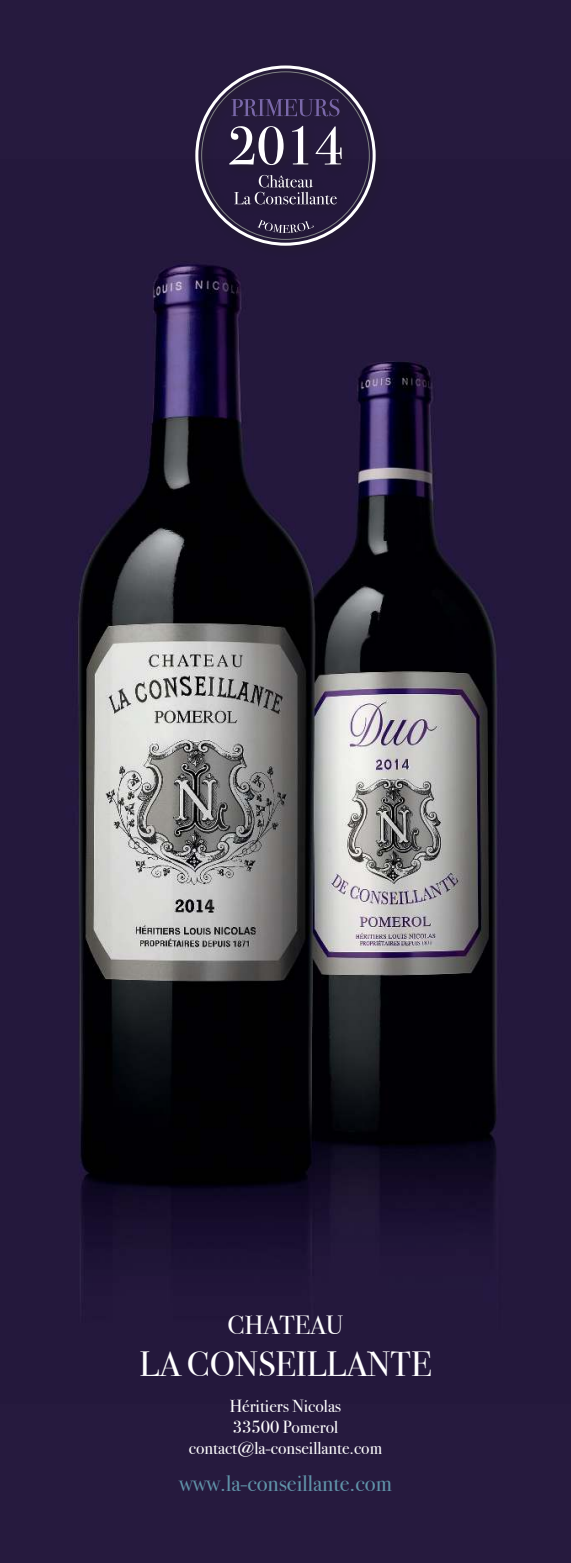
<style>
.page{position:relative;width:571px;height:1563px;background:#fff}
.page>*{position:absolute;margin:0;border:0;box-sizing:border-box;transform-origin:0 0}
.t1{font:35px "Bodoni Svty Two ITCTT";color:#fff}
.t2{font:26.25px "Bodoni Svty Two ITCTT";color:#fff}
.t3{font:22.75px "Bodoni Svty Two OSITCTT";color:#6093a8}
.t4{font:17.5px/21px "Bodoni Svty Two ITCTT";color:#fff;text-align:center}
</style>
<div class="page">
<img style="left:0;top:0;width:570px;height:1563px">
<div style="left:189px;top:59px;width:199px;height:199px;background:#231f20;opacity:.5"></div>
<svg style="left:229px;top:126px;width:54px;height:39px"></svg>
<svg style="left:292px;top:126px;width:16px;height:38px"></svg>
<svg style="left:315px;top:126px;width:26px;height:39px"></svg>
<svg style="left:231px;top:99px;width:108px;height:17px;background:#3f315b"></svg>
<svg style="left:234px;top:175px;width:102px;height:29px;background:#433a56"></svg>
<svg style="left:257px;top:220px;width:56px;height:13px"></svg>
<h2 class="t2" style="left:227px;top:1314px;width:117px">CHATEAU</h2>
<h1 class="t1" style="left:139px;top:1349px;width:293px">LA CONSEILLANTE</h1>
<p class="t4" style="left:189px;top:1397px;width:194px">Héritiers Nicolas<br>33500 Pomerol contact@la-conseillante.com</p>
<h3 class="t3" style="left:179px;top:1470px;width:214px">www.la-conseillante.com</h3>
</div>
